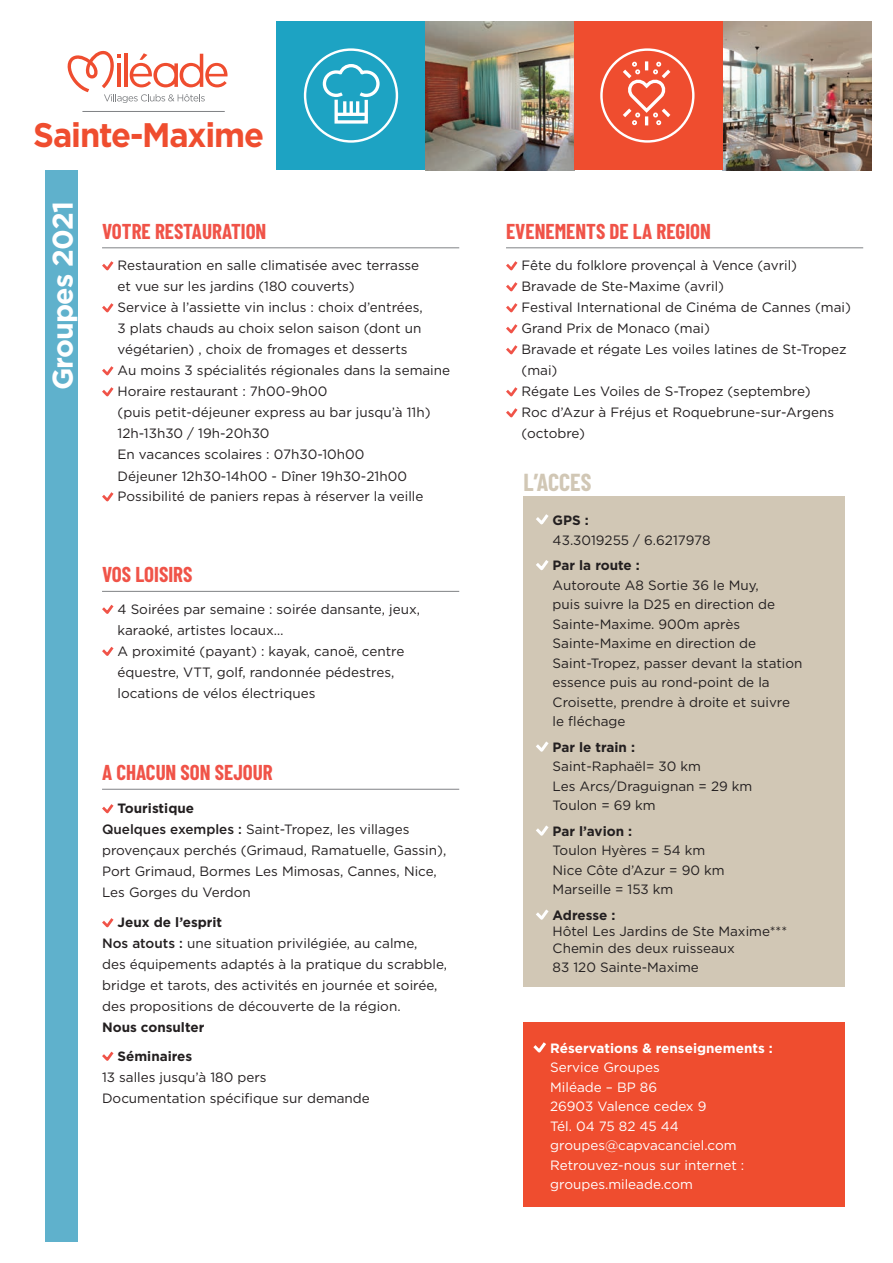
<style>
.page{position:relative;width:893px;height:1263px;background:#fff}
.page>*{position:absolute;margin:0;border:0;box-sizing:border-box;transform-origin:0 0}
.t1{font:700 34.05px "Gotham";letter-spacing:-.035em;color:#ef4d2f;scale:.96 1}
.t2{font:700 28.5px "Gotham";letter-spacing:-.03em;color:#fff}
.t3{font:700 24px "Barlow Condensed";color:#d1c7b5}
.t4{font:700 21px "Barlow Condensed";color:#f05348}
.t5{font:13.5px/21px "Gotham";color:#231f20}
.t6{font:13.5px/19.5px "Gotham";color:#fff}
.t7{font:700 13.5px/28.5px "Gotham";color:#231f20;text-align:center}
.t8{font:700 13.5px "Gotham";color:#fff}
.s1{font-weight:700}
.s2{font-weight:500}
</style>
<div class="page">
<hr style="left:102px;top:247px;width:357px;height:1px;background:#808285">
<hr style="left:102px;top:591px;width:357px;height:1px;background:#808285">
<hr style="left:102px;top:789px;width:357px;height:1px;background:#808285">
<svg style="left:102px;top:261px;width:12px;height:10px"></svg>
<svg style="left:102px;top:303px;width:12px;height:10px"></svg>
<svg style="left:102px;top:366px;width:12px;height:10px"></svg>
<svg style="left:102px;top:387px;width:12px;height:10px"></svg>
<svg style="left:102px;top:492px;width:12px;height:10px"></svg>
<svg style="left:102px;top:604px;width:12px;height:10px"></svg>
<svg style="left:102px;top:646px;width:12px;height:10px"></svg>
<svg style="left:102px;top:804px;width:12px;height:10px"></svg>
<svg style="left:102px;top:918px;width:12px;height:10px"></svg>
<svg style="left:102px;top:1051px;width:12px;height:10px"></svg>
<hr style="left:506px;top:247px;width:357px;height:1px;background:#808285">
<svg style="left:506px;top:261px;width:12px;height:10px"></svg>
<svg style="left:506px;top:282px;width:12px;height:10px"></svg>
<svg style="left:506px;top:303px;width:12px;height:10px"></svg>
<svg style="left:506px;top:324px;width:12px;height:10px"></svg>
<svg style="left:506px;top:345px;width:12px;height:10px"></svg>
<svg style="left:506px;top:387px;width:12px;height:10px"></svg>
<svg style="left:506px;top:408px;width:12px;height:10px"></svg>
<div style="left:45px;top:170px;width:33px;height:1072px;background:#5fb1cc"></div>
<div style="left:276px;top:21px;width:149px;height:149px;background:#1da3c3"></div>
<img style="left:425px;top:21px;width:149px;height:149px">
<img style="left:723px;top:21px;width:149px;height:149px">
<div style="left:524px;top:496px;width:321px;height:491px;background:#d1c7b5"></div>
<svg style="left:536px;top:514px;width:13px;height:11px"></svg>
<svg style="left:536px;top:560px;width:13px;height:10px"></svg>
<svg style="left:536px;top:741px;width:13px;height:11px"></svg>
<svg style="left:536px;top:825px;width:13px;height:11px"></svg>
<svg style="left:536px;top:909px;width:13px;height:11px"></svg>
<div style="left:524px;top:1023px;width:321px;height:184px;background:#ef4d2f"></div>
<svg style="left:533px;top:1042px;width:13px;height:11px"></svg>
<div style="left:574px;top:21px;width:149px;height:149px;background:#ef4d2f"></div>
<div style="left:600px;top:48px;width:94px;height:95px;border:2px solid #fff;border-radius:50%"></div>
<svg style="left:623px;top:61px;width:48px;height:64px"></svg>
<div style="left:304px;top:48px;width:94px;height:95px;border:2px solid #fff;border-radius:50%"></div>
<div style="left:334px;top:98px;width:34px;height:26px;border:3px solid #fff"></div>
<hr style="left:336px;top:113px;width:30px;height:3px;background:#fff">
<svg style="left:321px;top:62px;width:60px;height:52px"></svg>
<svg style="left:67px;top:50px;width:161px;height:53px"></svg>
<hr style="left:82px;top:111px;width:143px;height:1px;background:#808285">
<h1 class="t1" style="left:33px;top:112px;width:242px">Sainte-Maxime</h1>
<h2 class="t2" style="left:44px;top:390px;width:190px;rotate:-90deg">Groupes 2021</h2>
<h3 class="t4" style="left:102px;top:216px;width:166px">VOTRE RESTAURATION</h3>
<p class="t5" style="left:118px;top:255px;width:334px">Restauration en salle climatisée avec terrasse<br>et vue sur les jardins (180 couverts)<br>Service à l’assiette vin inclus : choix d’entrées,<br>3 plats chauds au choix selon saison (dont un végétarien) , choix de fromages et desserts<br>Au moins 3 spécialités régionales dans la semaine Horaire restaurant : 7h00-9h00<br>(puis petit-déjeuner express au bar jusqu’à 11h)<br>12h-13h30 / 19h-20h30<br>En vacances scolaires : 07h30-10h00<br>Déjeuner 12h30-14h00 - Dîner 19h30-21h00<br>Possibilité de paniers repas à réserver la veille</p>
<h3 class="t4" style="left:102px;top:560px;width:92px">VOS LOISIRS</h3>
<p class="t5" style="left:118px;top:598px;width:304px">4 Soirées par semaine : soirée dansante, jeux, karaoké, artistes locaux…<br>A proximité (payant) : kayak, canoë, centre équestre, VTT, golf, randonnée pédestres, locations de vélos électriques</p>
<h3 class="t4" style="left:102px;top:758px;width:172px">A CHACUN SON SEJOUR</h3>
<p class="t5" style="left:102px;top:798px;width:346px;text-indent:16px"><span class="s1">Touristique<br></span><span class="s2">Quelques exemples :</span> Saint-Tropez, les villages provençaux perchés (Grimaud, Ramatuelle, Gassin), Port Grimaud, Bormes Les Mimosas, Cannes, Nice, Les Gorges du Verdon</p>
<p class="t5" style="left:102px;top:912px;width:347px;text-indent:16px"><span class="s1">Jeux de l’esprit<br></span><span class="s2">Nos atouts :</span> une situation privilégiée, au calme,<br>des équipements adaptés à la pratique du scrabble, bridge et tarots, des activités en journée et soirée, des propositions de découverte de la région.</p>
<p class="t7" style="left:102px;top:1013px;width:104px">Nous consulter<br>Séminaires</p>
<p class="t5" style="left:102px;top:1066px;width:269px">13 salles jusqu’à 180 pers<br>Documentation spécifique sur demande</p>
<h3 class="t4" style="left:506px;top:216px;width:206px">EVENEMENTS DE LA REGION</h3>
<p class="t5" style="left:522px;top:255px;width:331px">Fête du folklore provençal à Vence (avril)<br>Bravade de Ste-Maxime (avril)<br>Festival International de Cinéma de Cannes (mai)<br>Grand Prix de Monaco (mai)<br>Bravade et régate Les voiles latines de St-Tropez (mai)<br>Régate Les Voiles de S-Tropez (septembre)<br>Roc d’Azur à Fréjus et Roquebrune-sur-Argens (octobre)</p>
<h3 class="t3" style="left:524px;top:465px;width:69px">L’ACCES</h3>
<p class="t7" style="left:553px;top:505px;width:38px">GPS :</p>
<p class="t5" style="left:553px;top:529px;width:159px">43.3019255 / 6.6217978</p>
<p class="t7" style="left:553px;top:551px;width:89px">Par la route :</p>
<p class="t5" style="left:553px;top:575px;width:251px;line-height:19.5px">Autoroute A8 Sortie 36 le Muy,<br>puis suivre la D25 en direction de<br>Sainte-Maxime. 900m après<br>Sainte-Maxime en direction de<br>Saint-Tropez, passer devant la station essence puis au rond-point de la<br>Croisette, prendre à droite et suivre le fléchage</p>
<p class="t7" style="left:553px;top:733px;width:84px">Par le train :</p>
<p class="t5" style="left:553px;top:756px;width:201px;line-height:19.5px">Saint-Raphaël= 30 km<br>Les Arcs/Draguignan = 29 km<br>Toulon = 69 km</p>
<p class="t7" style="left:553px;top:817px;width:81px">Par l’avion :</p>
<p class="t5" style="left:553px;top:840px;width:173px;line-height:19.5px">Toulon Hyères = 54 km<br>Nice Côte d’Azur = 90 km<br>Marseille = 153 km</p>
<p class="t7" style="left:553px;top:901px;width:64px">Adresse :</p>
<p class="t5" style="left:553px;top:923px;width:236px;line-height:16.5px">Hôtel Les Jardins de Ste Maxime***<br>Chemin des deux ruisseaux</p>
<p class="t5" style="left:553px;top:957px;width:148px">83 120 Sainte-Maxime</p>
<p class="t8" style="left:550px;top:1039px;width:224px">Réservations &amp; renseignements :</p>
<p class="t6" style="left:550px;top:1057px;width:196px">Service Groupes<br>Miléade – BP 86<br>26903 Valence cedex 9<br>Tél. 04 75 82 45 44 groupes@capvacanciel.com<br>Retrouvez-nous sur internet : groupes.mileade.com</p>
</div>
